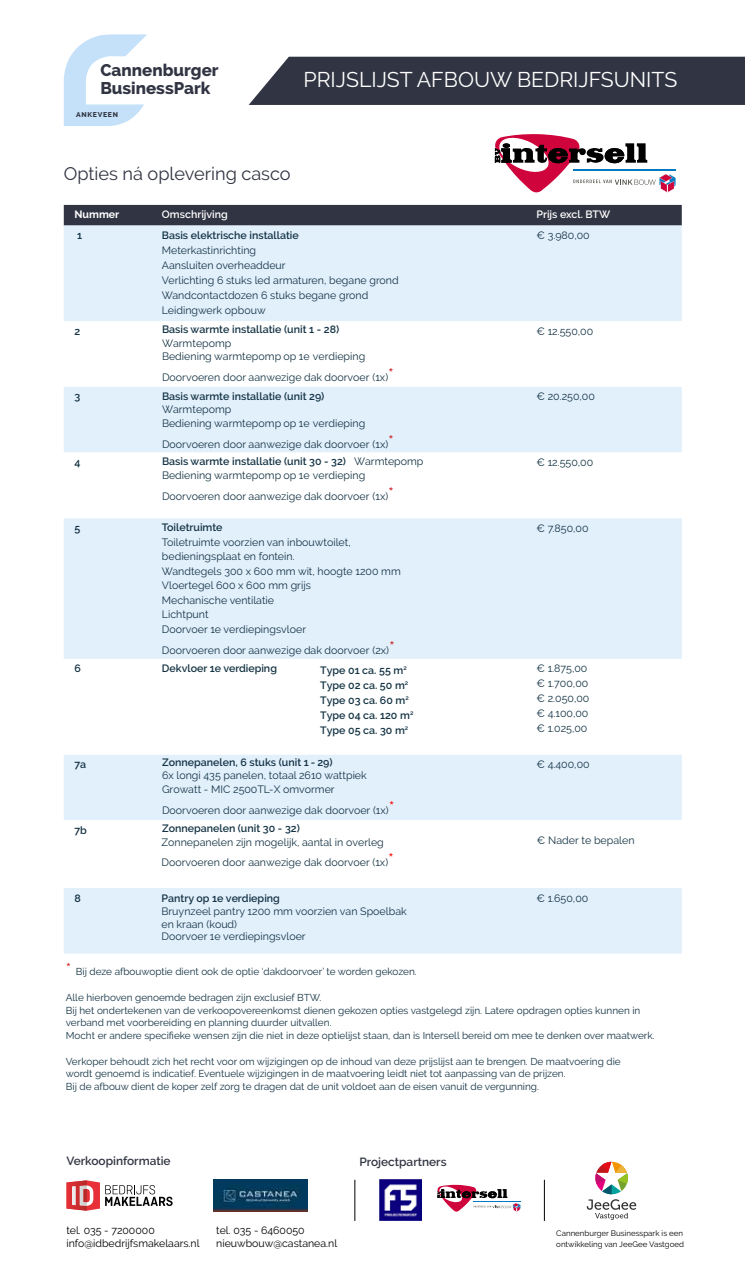
<style>
.page{position:relative;width:745px;height:1272px;background:#fff}
.page>*{position:absolute;margin:0;border:0;box-sizing:border-box;transform-origin:0 0}
.t1{font:21.25px "Raleway";color:#fff}
.t2{font:18.12px "Raleway";color:#313442}
.t3{font:800 16.88px/17.4px "Raleway";color:#313442}
.t4{font:600 11.88px "Raleway";color:#313442}
.t5{font:10.62px/15px "Raleway";color:#143344}
.t6{font:600 10.62px/15px "Raleway";color:#143344}
.t7{font:600 10.62px "Raleway";color:#fff}
.t8{font:700 10.62px "Raleway";color:#fff}
.t9{font:10.5px/13.6px "Raleway";color:#000}
.t10{font:10px/12.8px "Raleway";color:#143344}
.t11{font:7.88px/11px "Raleway";color:#000}
.t12{font:800 6.88px "Raleway";letter-spacing:.1em;color:#313442}
.s1{font-size:18.12px;color:#cd1719}
.s2{font-weight:600}
.s3{font-size:18.12px;color:#f00}
.s4{font-size:17px;color:#cd1719}
</style>
<div class="page">
<svg style="left:64px;top:34px;width:83px;height:92px"></svg>
<svg style="left:494px;top:134px;width:181px;height:59px"></svg>
<div style="left:64px;top:205px;width:617px;height:20px;background:#313442"></div>
<div style="left:64px;top:225px;width:617px;height:728px;background:#e2f0fc"></div>
<svg style="left:64px;top:321px;width:617px;height:566px"></svg>
<div style="left:248px;top:57px;width:496px;height:48px;background:#313442"></div>
<svg style="left:66px;top:1180px;width:106px;height:30px"></svg>
<img style="left:213px;top:1179px;width:94px;height:32px">
<img style="left:379px;top:1179px;width:42px;height:41px">
<svg style="left:437px;top:1184px;width:83px;height:27px"></svg>
<hr style="left:354px;top:1179px;width:1px;height:41px;background:#000">
<hr style="left:544px;top:1179px;width:1px;height:41px;background:#000">
<svg style="left:586px;top:1161px;width:49px;height:58px"></svg>
<h3 class="t3" style="left:100px;top:62px;width:120px">Cannenburger<br>BusinessPark</h3>
<p class="t12" style="left:76px;top:111px;width:43px">ANKEVEEN</p>
<h1 class="t1" style="left:303px;top:67px;width:375px">PRIJSLIJST AFBOUW BEDRIJFSUNITS</h1>
<h2 class="t2" style="left:64px;top:163px;width:228px">Opties ná oplevering casco</h2>
<p class="t8" style="left:74px;top:209px;width:46px">Nummer</p>
<p class="t7" style="left:162px;top:208px;width:67px">Omschrijving</p>
<p class="t7" style="left:536px;top:208px;width:75px">Prijs excl. BTW</p>
<p class="t6" style="left:77px;top:228px;width:7px">1</p>
<p class="t6" style="left:162px;top:228px;width:138px">Basis elektrische installatie</p>
<p class="t5" style="left:162px;top:243px;width:238px">Meterkastinrichting<br>Aansluiten overheaddeur<br>Verlichting 6 stuks led armaturen, begane grond<br>Wandcontactdozen 6 stuks begane grond<br>Leidingwerk opbouw</p>
<p class="t5" style="left:536px;top:228px;width:55px">€ 3.980,00</p>
<p class="t6" style="left:74px;top:323px;width:7px">2</p>
<p class="t6" style="left:162px;top:322px;width:179px">Basis warmte installatie (unit 1 - 28)</p>
<p class="t5" style="left:162px;top:336px;width:205px;line-height:13.6px">Warmtepomp<br>Bediening warmtepomp op 1e verdieping</p>
<p class="t5" style="left:162px;top:369px;width:233px">Doorvoeren door aanwezige dak doorvoer (1x)<span class="s1">*</span></p>
<p class="t6" style="left:74px;top:389px;width:7px">3</p>
<p class="t6" style="left:162px;top:388px;width:164px">Basis warmte installatie (unit 29)</p>
<p class="t5" style="left:162px;top:403px;width:205px;line-height:13.6px">Warmtepomp<br>Bediening warmtepomp op 1e verdieping</p>
<p class="t5" style="left:162px;top:436px;width:233px">Doorvoeren door aanwezige dak doorvoer (1x)<span class="s1">*</span></p>
<p class="t6" style="left:74px;top:455px;width:7px">4</p>
<p class="t5" style="left:162px;top:454px;width:263px;line-height:13.6px"><span class="s2">Basis warmte installatie (unit 30 - 32)</span> Warmtepomp<br>Bediening warmtepomp op 1e verdieping</p>
<p class="t5" style="left:162px;top:488px;width:233px">Doorvoeren door aanwezige dak doorvoer (1x)<span class="s1">*</span></p>
<p class="t6" style="left:74px;top:520px;width:7px">5</p>
<p class="t6" style="left:162px;top:520px;width:62px">Toiletruimte</p>
<p class="t5" style="left:162px;top:534px;width:240px;line-height:14.5px">Toiletruimte voorzien van inbouwtoilet, bedieningsplaat en fontein.<br>Wandtegels 300 x 600 mm wit, hoogte 1200 mm<br>Vloertegel 600 x 600 mm grijs<br>Mechanische ventilatie<br>Lichtpunt<br>Doorvoer 1e verdiepingsvloer</p>
<p class="t5" style="left:162px;top:642px;width:234px">Doorvoeren door aanwezige dak doorvoer (2x)<span class="s1">*</span></p>
<p class="t5" style="left:536px;top:323px;width:58px">€ 12.550,00</p>
<p class="t5" style="left:536px;top:389px;width:60px">€ 20.250,00</p>
<p class="t5" style="left:536px;top:455px;width:58px">€ 12.550,00</p>
<p class="t5" style="left:536px;top:520px;width:54px">€ 7.850,00</p>
<p class="t6" style="left:74px;top:661px;width:8px">6</p>
<p class="t6" style="left:162px;top:661px;width:116px">Dekvloer 1e verdieping</p>
<p class="t6" style="left:320px;top:662px;width:95px">Type 01 ca. 55 m<sup>2<br></sup>Type 02 ca. 50 m<sup>2<br></sup>Type 03 ca. 60 m<sup>2<br></sup>Type 04 ca. 120 m<sup>2<br></sup>Type 05 ca. 30 m<sup>2</sup></p>
<p class="t5" style="left:536px;top:661px;width:54px">€ 1.875,00 € 1.700,00 € 2.050,00 € 4.100,00 € 1.025,00</p>
<p class="t6" style="left:74px;top:756px;width:13px">7a</p>
<p class="t5" style="left:536px;top:756px;width:55px">€ 4.400,00</p>
<p class="t6" style="left:162px;top:754px;width:172px">Zonnepanelen, 6 stuks (unit 1 - 29)</p>
<p class="t5" style="left:162px;top:768px;width:206px;line-height:13.6px">6x longi 435 panelen, totaal 2610 wattpiek<br>Growatt - MIC 2500TL-X omvormer</p>
<p class="t5" style="left:162px;top:802px;width:234px">Doorvoeren door aanwezige dak doorvoer (1x)<span class="s3">*</span></p>
<p class="t6" style="left:74px;top:822px;width:14px">7b</p>
<p class="t6" style="left:162px;top:821px;width:139px">Zonnepanelen (unit 30 - 32)</p>
<p class="t5" style="left:536px;top:832px;width:99px">€ Nader te bepalen</p>
<p class="t5" style="left:161px;top:832px;width:234px;line-height:19.8px">Zonnepanelen zijn mogelijk, aantal in overleg<br>Doorvoeren door aanwezige dak doorvoer (1x)<span class="s3">*</span></p>
<p class="t6" style="left:161px;top:890px;width:120px">Pantry op 1e verdieping</p>
<p class="t5" style="left:161px;top:904px;width:247px;line-height:12.8px">Bruynzeel pantry 1200 mm voorzien van Spoelbak en kraan (koud)<br>Doorvoer 1e verdiepingsvloer</p>
<p class="t6" style="left:74px;top:890px;width:8px">8</p>
<p class="t5" style="left:536px;top:890px;width:53px">€ 1.650,00</p>
<p class="t10" style="left:66px;top:965px;width:352px"><span class="s4">*</span> Bij deze afbouwoptie dient ook de optie ‘dakdoorvoer’ te worden gekozen.</p>
<p class="t10" style="left:66px;top:990px;width:590px">Alle hierboven genoemde bedragen zijn exclusief BTW.<br>Bij het ondertekenen van de verkoopovereenkomst dienen gekozen opties vastgelegd zijn. Latere opdragen opties kunnen in verband met voorbereiding en planning duurder uitvallen.<br>Mocht er andere specifieke wensen zijn die niet in deze optielijst staan, dan is Intersell bereid om mee te denken over maatwerk.</p>
<p class="t10" style="left:66px;top:1054px;width:556px">Verkoper behoudt zich het recht voor om wijzigingen op de inhoud van deze prijslijst aan te brengen. De maatvoering die wordt genoemd is indicatief. Eventuele wijzigingen in de maatvoering leidt niet tot aanpassing van de prijzen.<br>Bij de afbouw dient de koper zelf zorg te dragen dat de unit voldoet aan de eisen vanuit de vergunning.</p>
<p class="t4" style="left:66px;top:1153px;width:106px">Verkoopinformatie</p>
<p class="t9" style="left:66px;top:1222px;width:134px">tel. 035 - 7200000 info@idbedrijfsmakelaars.nl</p>
<p class="t9" style="left:216px;top:1222px;width:122px">tel. 035 - 6460050 nieuwbouw@castanea.nl</p>
<p class="t4" style="left:359px;top:1154px;width:89px">Projectpartners</p>
<p class="t11" style="left:556px;top:1227px;width:129px">Cannenburger Businesspark is een ontwikkeling van JeeGee Vastgoed</p>
</div>
